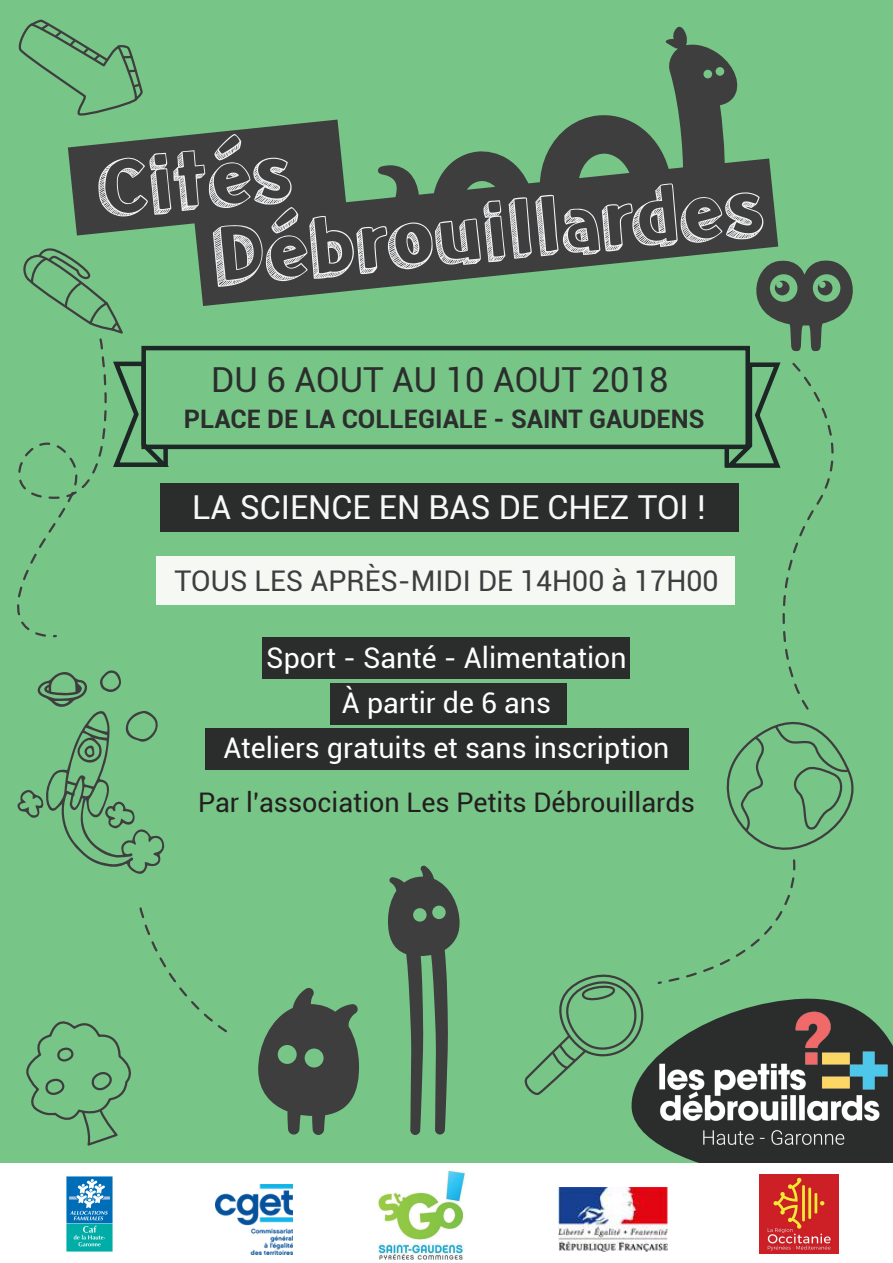
<style>
.page{position:relative;width:893px;height:1263px;background:#78c588}
.page>*{position:absolute;margin:0;border:0;box-sizing:border-box;transform-origin:0 0}
.t1{font:120px "meatloaf";color:#f2f3f4}
.t2{font:34.5px "Roboto";color:#2b2e2d}
.t3{font:33px "Roboto";color:#f7f8f7}
.t4{font:28.5px/45px "Roboto";color:#fff;text-align:center}
.t5{font:28.5px "Roboto";color:#3e3e3f}
.t6{font:27px "Roboto";color:#231f20}
.t7{font:700 25.5px "Roboto";color:#2b2e2d}
</style>
<div class="page">
<div style="left:160px;top:483px;width:579px;height:48px;background:#2a2d2c"></div>
<div style="left:156px;top:556px;width:579px;height:49px;background:#f6f8f4"></div>
<div style="left:263px;top:638px;width:367px;height:41px;background:#2a2d2c"></div>
<div style="left:330px;top:684px;width:237px;height:41px;background:#2a2d2c"></div>
<div style="left:205px;top:729px;width:483px;height:41px;background:#2a2d2c"></div>
<svg style="left:524px;top:974px;width:110px;height:121px"></svg>
<svg style="left:17px;top:670px;width:148px;height:204px"></svg>
<svg style="left:742px;top:260px;width:111px;height:91px"></svg>
<svg style="left:347px;top:158px;width:431px;height:148px;fill:#3e3e3f"></svg>
<svg style="left:627px;top:995px;width:7px;height:169px"></svg>
<img style="left:634px;top:989px;width:259px;height:175px">
<div style="left:0;top:1164px;width:893px;height:99px;background:#fff"></div>
<img style="left:759px;top:1175px;width:79px;height:79px">
<img style="left:66px;top:1177px;width:47px;height:74px">
<img style="left:558px;top:1187px;width:109px;height:64px">
<img style="left:215px;top:1184px;width:77px;height:70px">
<img style="left:378px;top:1170px;width:88px;height:90px">
<div style="left:141px;top:346px;width:609px;height:103px;border:4px solid #1d2725"></div>
<svg style="left:388px;top:865px;width:72px;height:270px"></svg>
<svg style="left:258px;top:988px;width:101px;height:147px"></svg>
<svg style="left:378px;top:165px;width:41px;height:39px"></svg>
<svg style="left:433px;top:151px;width:97px;height:48px"></svg>
<svg style="left:540px;top:26px;width:202px;height:204px"></svg>
<svg style="left:26px;top:907px;width:201px;height:239px"></svg>
<svg style="left:17px;top:19px;width:330px;height:625px"></svg>
<svg style="left:656px;top:360px;width:198px;height:624px"></svg>
<h1 class="t1" style="left:92px;top:128px;width:196px;rotate:-5deg">Cités</h1>
<h1 class="t1" style="left:207px;top:195px;width:555px;rotate:-5deg">Débrouillardes</h1>
<p class="t2" style="left:211px;top:355px;width:459px">DU 6 AOUT AU 10 AOUT 2018</p>
<p class="t7" style="left:184px;top:401px;width:522px">PLACE DE LA COLLEGIALE - SAINT GAUDENS</p>
<p class="t3" style="left:192px;top:484px;width:515px">LA SCIENCE EN BAS DE CHEZ TOI !</p>
<p class="t5" style="left:175px;top:561px;width:545px">TOUS LES APRÈS-MIDI DE 14H00 à 17H00</p>
<p class="t4" style="left:223px;top:634px;width:448px">Sport - Santé - Alimentation<br>À partir de 6 ans<br>Ateliers gratuits et sans inscription</p>
<p class="t6" style="left:198px;top:783px;width:498px">Par l’association Les Petits Débrouillards</p>
</div>
